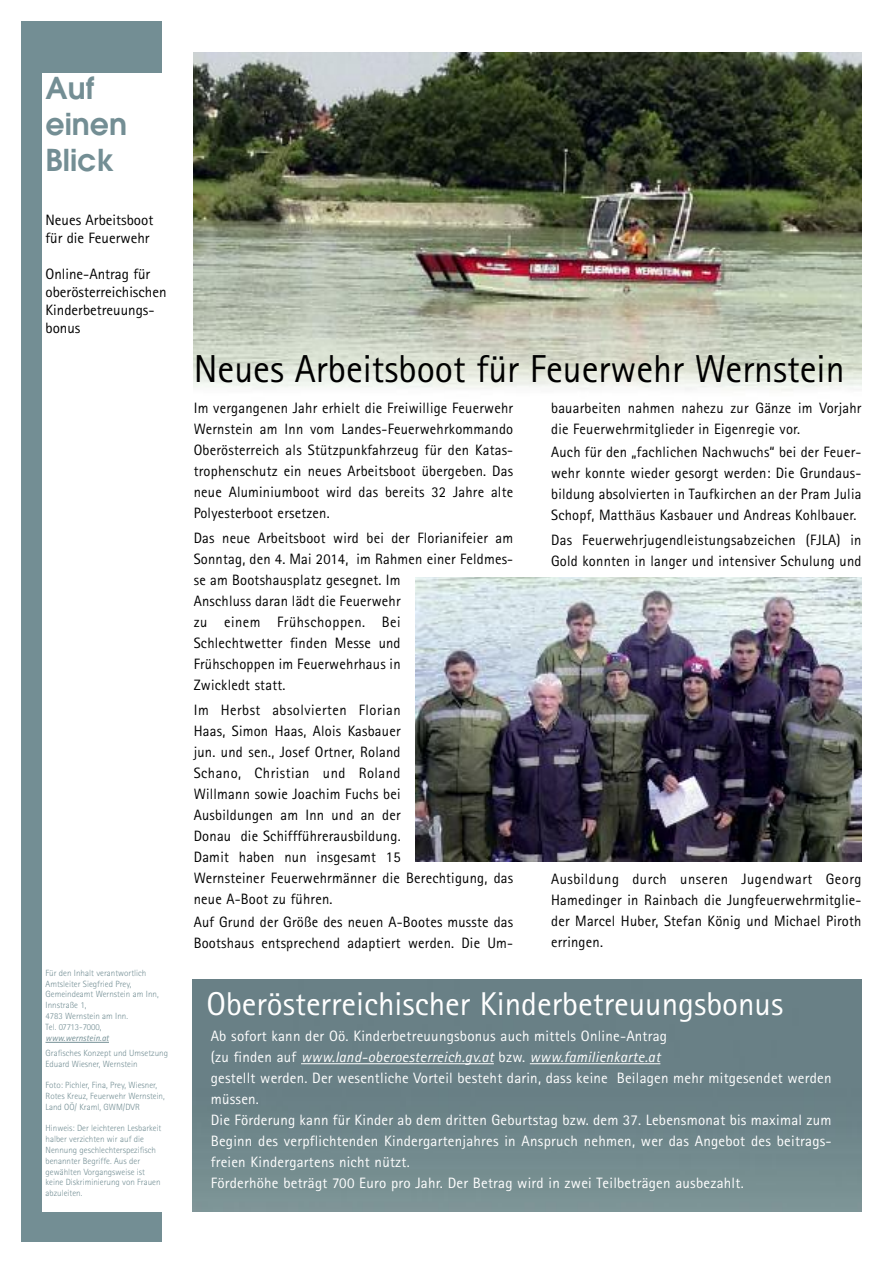
<style>
.page{position:relative;width:893px;height:1263px;background:#fff}
.page>*{position:absolute;margin:0;border:0;box-sizing:border-box;transform-origin:0 0}
.t1{font:39px "Rotis Sans Serif";color:#000}
.t2{font:33px "Rotis Sans Serif";color:#fff}
.t3{font:600 30px/36px "Avant Garde";color:#738e94}
.t4{font:15px/21px "Rotis Sans Serif";letter-spacing:.015em;color:#000}
.t5{font:15px/21px "Rotis Sans Serif";letter-spacing:.015em;color:#fff}
.t6{font:300 9px/10.8px "Rotis Sans Serif";color:#738e94}
.t7{font:italic 9px "Rotis Sans Serif";color:#738e94}
.s1{font-style:italic}
</style>
<div class="page">
<div style="left:21px;top:21px;width:141px;height:1221px;background:#738e94"></div>
<div style="left:43px;top:74px;width:126px;height:1138px;background:#fff"></div>
<hr style="left:46px;top:1042px;width:63px;height:1px;background:#738e94">
<img style="left:193px;top:979px;width:668px;height:233px">
<hr style="left:301px;top:1063px;width:193px;height:1px;background:#fff">
<hr style="left:530px;top:1063px;width:130px;height:1px;background:#fff">
<img style="left:194px;top:53px;width:667px;height:338px">
<img style="left:416px;top:577px;width:445px;height:284px">
<h3 class="t3" style="left:46px;top:73px;width:83px">Auf einen<br>Blick</h3>
<p class="t4" style="left:46px;top:212px;width:109px;line-height:18px">Neues Arbeitsboot für die Feuerwehr</p>
<p class="t4" style="left:46px;top:266px;width:123px;line-height:18px">Online-Antrag für oberösterreichischen<br>Kinderbetreuungs&shy;bonus</p>
<p class="t6" style="left:46px;top:968px;width:115px">Für den Inhalt verantwortlich<br>Amtsleiter Siegfried Prey,<br>Gemeindeamt Wernstein am Inn,<br>Innstraße 1,<br>4783 Wernstein am Inn.<br>Tel. 07713-7000,</p>
<p class="t7" style="left:46px;top:1035px;width:65px">www.wernstein.at</p>
<p class="t6" style="left:46px;top:1048px;width:124px">Grafisches Konzept und Umsetzung<br>Eduard Wiesner, Wernstein</p>
<p class="t6" style="left:46px;top:1080px;width:121px">Foto: Pichler, Fina, Prey, Wiesner,<br>Rotes Kreuz, Feuerwehr Wernstein,<br>Land OÖ/ Kraml, GWM/DVR</p>
<p class="t6" style="left:46px;top:1124px;width:117px">Hinweis: Der leichteren Lesbarkeit halber verzichten wir auf die<br>Nennung geschlechterspezifisch benannter Begriffe. Aus der gewählten Vorgangsweise ist keine Diskriminierung von Frauen abzuleiten.</p>
<h1 class="t1" style="left:194px;top:355px;width:652px">Neues Arbeitsboot für Feuerwehr Wernstein</h1>
<p class="t4" style="left:194px;top:398px;width:321px;text-align:justify">Im vergangenen Jahr erhielt die Freiwillige Feuerwehr Wernstein am Inn vom Landes-Feuerwehrkommando Oberösterreich als Stützpunkfahrzeug für den Katas&shy;trophenschutz ein neues Arbeitsboot übergeben. Das neue Aluminiumboot wird das bereits 32 Jahre alte Polyesterboot ersetzen.</p>
<p class="t4" style="left:194px;top:529px;width:321px">Das neue Arbeitsboot wird bei der Florianifeier am Sonntag, den 4. Mai 2014, im Rahmen einer Feldmes&shy;se am Bootshausplatz gesegnet. Im<br>Anschluss daran lädt die Feuerwehr<br>zu einem Frühschoppen. Bei<br>Schlechtwetter finden Messe und<br>Frühschoppen im Feuerwehrhaus in<br>Zwickledt statt.</p>
<p class="t4" style="left:194px;top:701px;width:321px">Im Herbst absolvierten Florian<br>Haas, Simon Haas, Alois Kasbauer<br>jun. und sen., Josef Ortner, Roland<br>Schano, Christian und Roland<br>Willmann sowie Joachim Fuchs bei<br>Ausbildungen am Inn und an der<br>Donau die Schiffführerausbildung.<br>Damit haben nun insgesamt 15<br>Wernsteiner Feuerwehrmänner die Berechtigung, das neue A-Boot zu führen.</p>
<p class="t4" style="left:194px;top:913px;width:321px">Auf Grund der Größe des neuen A-Bootes musste das<br>Bootshaus entsprechend adaptiert werden. Die Um-</p>
<p class="t4" style="left:551px;top:398px;width:312px">bauarbeiten nahmen nahezu zur Gänze im Vorjahr die Feuerwehrmitglieder in Eigenregie vor.</p>
<p class="t4" style="left:551px;top:443px;width:312px;text-align:justify">Auch für den „fachlichen Nachwuchs“ bei der Feuer&shy;wehr konnte wieder gesorgt werden: Die Grundaus&shy;bildung absolvierten in Taufkirchen an der Pram Julia Schopf, Matthäus Kasbauer und Andreas Kohlbauer.</p>
<p class="t4" style="left:551px;top:531px;width:312px">Das Feuerwehrjugendleistungsabzeichen (FJLA) in<br>Gold konnten in langer und intensiver Schulung und</p>
<p class="t4" style="left:551px;top:870px;width:312px;text-align:justify">Ausbildung durch unseren Jugendwart Georg Hamedinger in Rainbach die Jungfeuerwehrmitglie&shy;der Marcel Huber, Stefan König und Michael Piroth erringen.</p>
<h2 class="t2" style="left:206px;top:992px;width:578px">Oberösterreichischer Kinderbetreuungsbonus</h2>
<p class="t5" style="left:211px;top:1027px;width:622px">Ab sofort kann der Oö. Kinderbetreuungsbonus auch mittels Online-Antrag<br>(zu finden auf <span class="s1">www.land-oberoesterreich.gv.at</span> bzw. <span class="s1">www.familienkarte.at<br></span>gestellt werden. Der wesentliche Vorteil besteht darin, dass keine Beilagen mehr mitgesendet werden müssen.<br>Die Förderung kann für Kinder ab dem dritten Geburtstag bzw. dem 37. Lebensmonat bis maximal zum Beginn des verpflichtenden Kindergartenjahres in Anspruch nehmen, wer das Angebot des beitrags&shy;freien Kindergartens nicht nützt.<br>Förderhöhe beträgt 700 Euro pro Jahr. Der Betrag wird in zwei Teilbeträgen ausbezahlt.</p>
</div>
